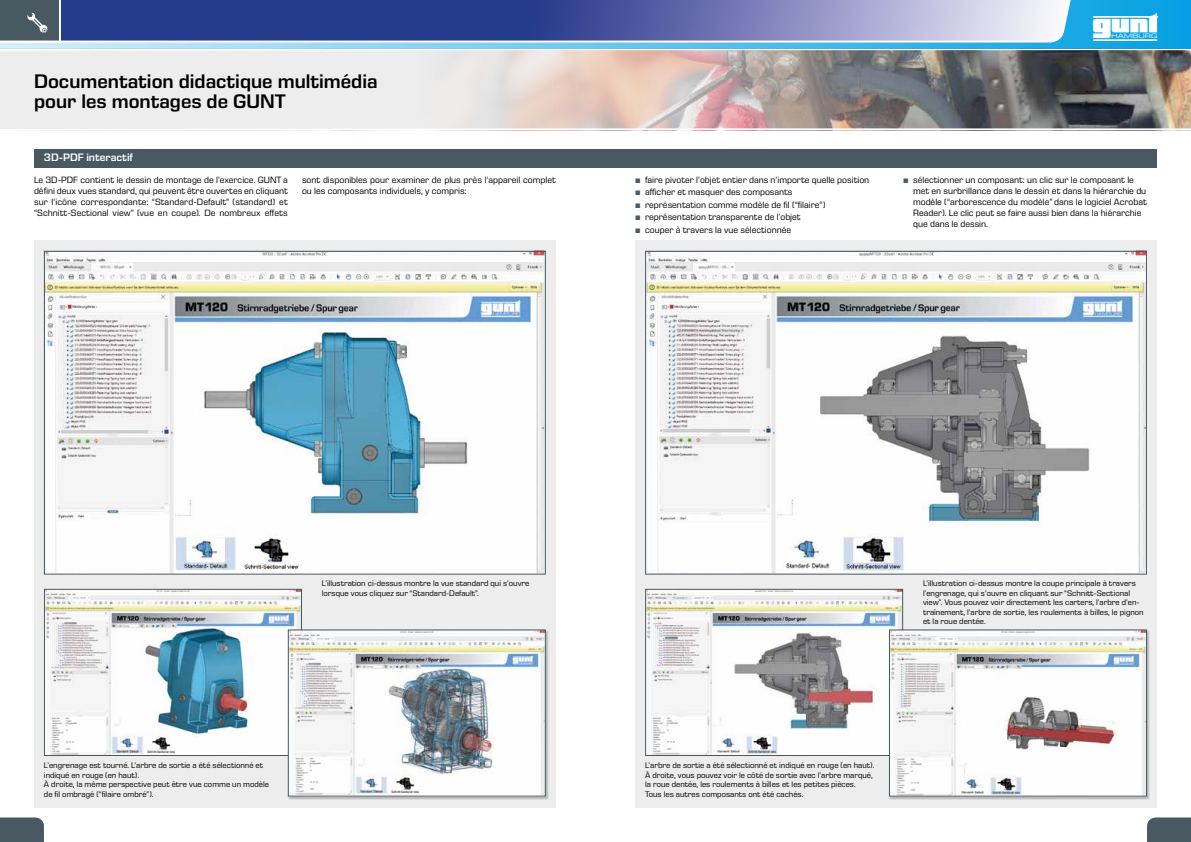
<style>
.page{position:relative;width:1191px;height:842px;background:#fff}
.page>*{position:absolute;margin:0;border:0;box-sizing:border-box;transform-origin:0 0}
.t1{font:700 39.8px "gunt 2 E Symbol";color:#fff}
.t2{font:600 20px/20px "Eurostile Next LT Pro";color:#000}
.t3{font:600 11px "Eurostile Next LT Pro";color:#fff}
.t4{font:9.3px/11px "Eurostile Next LT Pro";color:#000}
.t5{font:8.3px/9.5px "Eurostile Next LT Pro";color:#000}
.s1{color:#4e5b61}
</style>
<div class="page">
<img style="left:0;top:48px;width:1191px;height:83px">
<div style="left:0;top:0;width:1191px;height:48px;background:linear-gradient(to right,#d7effa,#04a0e3)"></div>
<svg style="left:0;top:0;width:1075px;height:44px;background:#6474b0"></svg>
<svg style="left:0;top:0;width:61px;height:43px;background:#5f6d74"></svg>
<div style="left:34px;top:241px;width:522px;height:567px;background:#ededed"></div>
<div style="left:635px;top:241px;width:522px;height:567px;background:#ededed"></div>
<div style="left:34px;top:149px;width:1123px;height:18px;background:#495961"></div>
<img style="left:46px;top:253px;width:498px;height:320px">
<div style="left:44px;top:251px;width:502px;height:324px;border:1px solid #495961"></div>
<img style="left:46px;top:591px;width:254px;height:163px">
<div style="left:44px;top:589px;width:258px;height:167px;border:1px solid #495961"></div>
<div style="left:287px;top:629px;width:262px;height:171px;background:#000;opacity:.25"></div>
<img style="left:290px;top:631px;width:254px;height:164px">
<div style="left:288px;top:629px;width:258px;height:168px;border:1px solid #495961"></div>
<img style="left:647px;top:591px;width:254px;height:163px">
<div style="left:645px;top:589px;width:258px;height:167px;border:1px solid #495961"></div>
<div style="left:888px;top:629px;width:262px;height:171px;background:#000;opacity:.25"></div>
<img style="left:891px;top:631px;width:254px;height:164px">
<div style="left:889px;top:629px;width:258px;height:168px;border:1px solid #495961"></div>
<img style="left:647px;top:253px;width:498px;height:320px">
<div style="left:645px;top:251px;width:502px;height:324px;border:1px solid #495961"></div>
<img style="left:1000px;top:691px;width:117px;height:60px">
<svg style="left:1147px;top:817px;width:44px;height:25px"></svg>
<svg style="left:0;top:817px;width:44px;height:25px"></svg>
<svg style="left:1093px;top:16px;width:18px;height:25px"></svg>
<h2 class="t2" style="left:34px;top:71px;width:345px">Documentation didactique multimédia pour les montages de GUNT</h2>
<p class="t3" style="left:44px;top:151px;width:90px">3D-PDF interactif</p>
<p class="t4" style="left:34px;top:174px;width:255px;text-align:justify">Le 3D-PDF contient le dessin de montage de l’exercice. GUNT a défini deux vues standard, qui peuvent être ouvertes en cliquant sur l’icône correspondante: “Standard-Default” (standard) et “Schnitt-Sectional view” (vue en coupe). De nombreux effets</p>
<p class="t4" style="left:302px;top:174px;width:255px">sont disponibles pour examiner de plus près l’appareil complet ou les composants individuels, y compris:</p>
<p class="t4" style="left:635px;top:174px;width:235px"><span class="s1">•</span> faire pivoter l’objet entier dans n’importe quelle position</p>
<p class="t4" style="left:635px;top:187px;width:159px"><span class="s1">•</span> afficher et masquer des composants</p>
<p class="t4" style="left:635px;top:199px;width:192px"><span class="s1">•</span> représentation comme modèle de fil (“filaire”)</p>
<p class="t4" style="left:635px;top:212px;width:167px"><span class="s1">•</span> représentation transparente de l’objet</p>
<p class="t4" style="left:635px;top:224px;width:157px"><span class="s1">•</span> couper à travers la vue sélectionnée</p>
<h1 class="t1" style="left:1111px;top:7px;width:51px">◆■▼</h1>
<p class="t4" style="left:913px;top:174px;width:235px;text-indent:-10px"><span class="s1">•</span> sélectionner un composant: un clic sur le composant le met en surbrillance dans le dessin et dans la hiérarchie du modèle (“arborescence du modèle” dans le logiciel Acrobat Reader). Le clic peut se faire aussi bien dans la hiérarchie que dans le dessin.</p>
<p class="t5" style="left:322px;top:579px;width:209px">L’illustration ci-dessus montre la vue standard qui s’ouvre lorsque vous cliquez sur “Standard-Default”.</p>
<p class="t5" style="left:923px;top:579px;width:222px">L’illustration ci-dessus montre la coupe principale à travers l’engrenage, qui s’ouvre en cliquant sur “Schnitt-Sectional view”. Vous pouvez voir directement les carters, l’arbre d’en&shy;traînement, l’arbre de sortie, les roulements à billes, le pignon et la roue dentée.</p>
<p class="t5" style="left:44px;top:761px;width:226px">L’engrenage est tourné. L’arbre de sortie a été sélectionné et indiqué en rouge (en haut).<br>À droite, la même perspective peut être vue comme un modèle de fil ombragé (“filaire ombré”).</p>
<p class="t5" style="left:645px;top:761px;width:231px">L’arbre de sortie a été sélectionné et indiqué en rouge (en haut).<br>À droite, vous pouvez voir le côté de sortie avec l’arbre marqué, la roue dentée, les roulements à billes et les petites pièces.<br>Tous les autres composants ont été cachés.</p>
</div>
